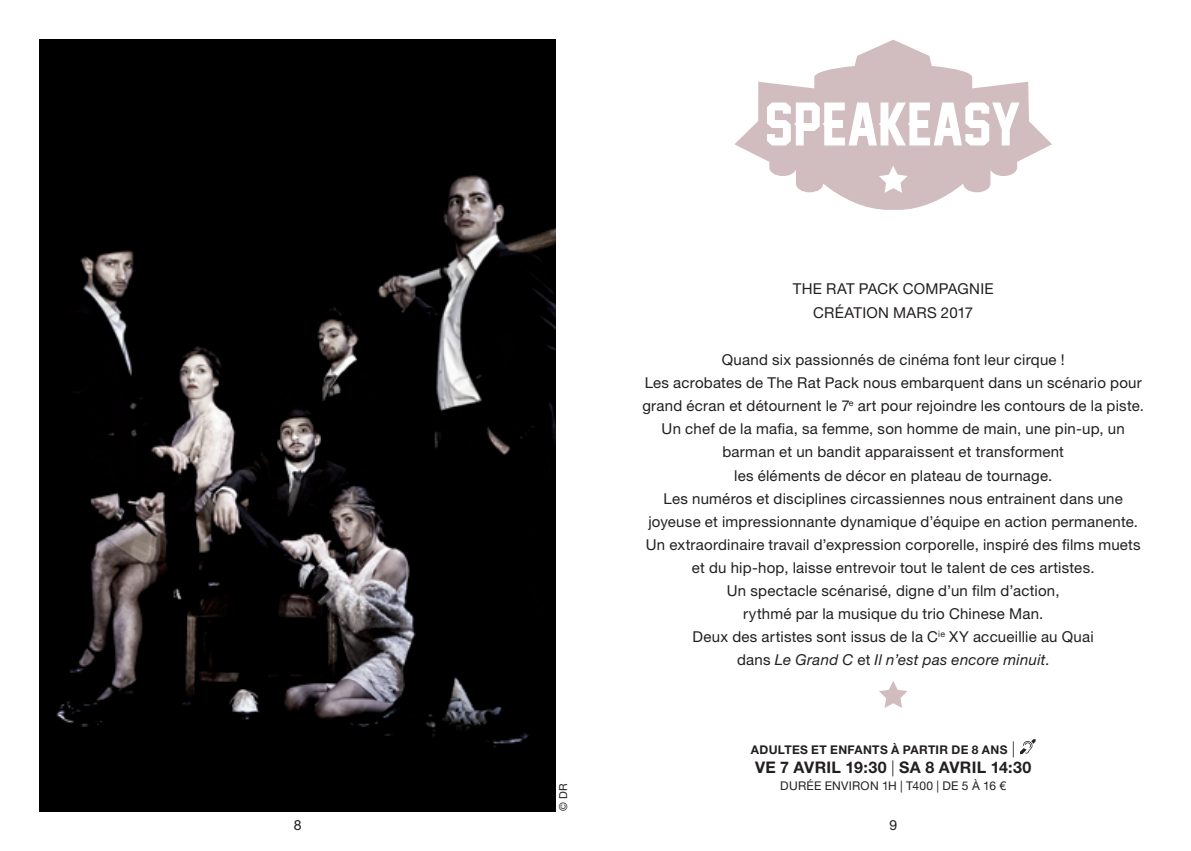
<style>
.page{position:relative;width:1191px;height:851px;background:#fff}
.page>*{position:absolute;margin:0;border:0;box-sizing:border-box;transform-origin:0 0}
.t1{font:56px "Legend M54";letter-spacing:-.005em;color:#fff}
.t2{font:700 16px "Helvetica Neue LT Std";letter-spacing:.02em;color:#231f20}
.t3{font:15px/23px "Helvetica Neue LT Std";letter-spacing:.015em;color:#231f20;text-align:center}
.t4{font:14px "Helvetica Neue LT Std";color:#231f20}
.t5{font:700 12px "Helvetica Neue LT Std";letter-spacing:.03em;color:#231f20}
.t6{font:12px "Helvetica Neue LT Std";letter-spacing:.02em;color:#231f20}
.t7{font:11px "Helvetica Neue LT Std";color:#231f20}
.s1{font-style:italic}
.s2{font-weight:300;font-size:16px}
.s3{font-weight:300}
</style>
<div class="page">
<img style="left:40px;top:40px;width:516px;height:771px">
<svg style="left:734px;top:40px;width:318px;height:170px;fill:#d1bcbf"></svg>
<svg style="left:879px;top:166px;width:28px;height:27px"></svg>
<svg style="left:879px;top:681px;width:28px;height:26px"></svg>
<svg style="left:1020px;top:739px;width:15px;height:15px"></svg>
<h1 class="t1" style="left:765px;top:93px;width:258px">SPEAKEASY</h1>
<p class="t7" style="left:556px;top:811px;width:29px;rotate:-90deg">© DR</p>
<p class="t3" style="left:793px;top:277px;width:202px;line-height:24px">THE RAT PACK COMPAGNIE<br>CRÉATION MARS 2017</p>
<p class="t3" style="left:642px;top:348px;width:503px">Quand six passionnés de cinéma font leur cirque !<br>Les acrobates de The Rat Pack nous embarquent dans un scénario pour grand écran et détournent le 7<sup>e</sup> art pour rejoindre les contours de la piste.<br>Un chef de la mafia, sa femme, son homme de main, une pin-up, un barman et un bandit apparaissent et transforment<br>les éléments de décor en plateau de tournage.<br>Les numéros et disciplines circassiennes nous entrainent dans une joyeuse et impressionnante dynamique d’équipe en action permanente.<br>Un extraordinaire travail d’expression corporelle, inspiré des films muets et du hip-hop, laisse entrevoir tout le talent de ces artistes.<br>Un spectacle scénarisé, digne d’un film d’action,<br>rythmé par la musique du trio Chinese Man.<br>Deux des artistes sont issus de la C<sup>ie</sup> XY accueillie au Quai<br>dans <span class="s1">Le Grand C</span> et <span class="s1">Il n’est pas encore minuit</span>.</p>
<p class="t5" style="left:751px;top:742px;width:266px">ADULTES ET ENFANTS À PARTIR DE 8 ANS <span class="s2">|</span></p>
<p class="t2" style="left:755px;top:757px;width:278px">VE 7 AVRIL 19:30 <span class="s3">|</span> SA 8 AVRIL 14:30</p>
<p class="t6" style="left:780px;top:778px;width:227px">DURÉE ENVIRON 1H | T400 | DE 5 À 16 €</p>
<p class="t4" style="left:294px;top:817px;width:9px">8</p>
<p class="t4" style="left:889px;top:817px;width:9px">9</p>
</div>
